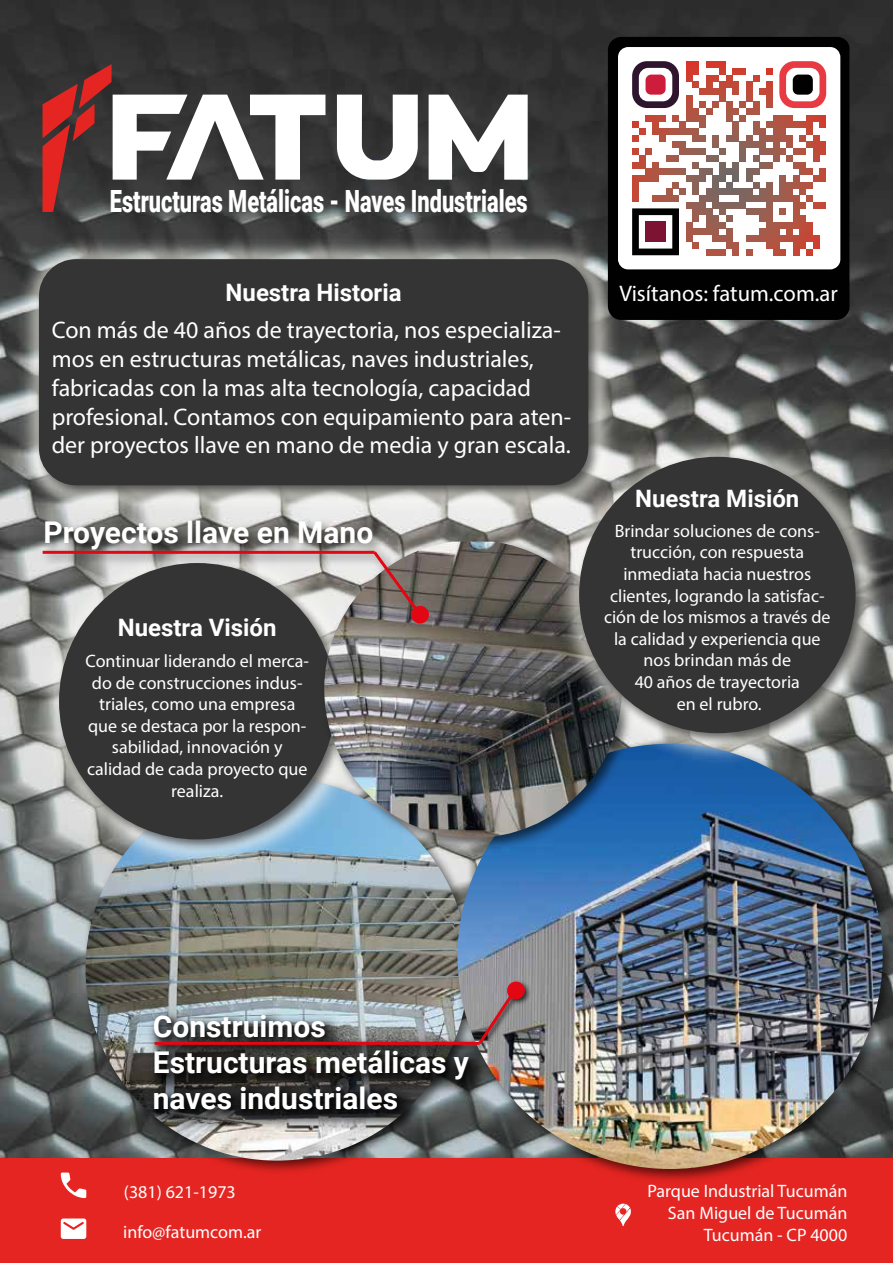
<style>
.page{position:relative;width:893px;height:1263px;background:#fff}
.page>*{position:absolute;margin:0;border:0;box-sizing:border-box;transform-origin:0 0}
.t1{font:900 30.6px "Roboto";color:#fff;scale:.71 1}
.t2{font:700 30px/36px "Roboto";color:#fff}
.t3{font:24px/28.8px "Myriad Pro";color:#fff}
.t4{font:700 24px "Roboto";color:#fff}
.t5{font:22.5px "Myriad Pro";color:#fff}
.t6{font:18px/21.6px "Myriad Pro";color:#fff;text-align:center}
</style>
<div class="page">
<img style="left:0;top:0;width:893px;height:1159px">
<div style="left:0;top:1159px;width:893px;height:104px;background:#e52521"></div>
<svg style="left:61px;top:1172px;width:25px;height:26px"></svg>
<svg style="left:61px;top:1218px;width:25px;height:21px"></svg>
<svg style="left:615px;top:1203px;width:16px;height:23px"></svg>
<img style="left:77px;top:883px;width:65px;height:295px">
<img style="left:86px;top:778px;width:382px;height:382px;border-radius:191px">
<img style="left:142px;top:771px;width:751px;height:410px">
<img style="left:457px;top:744px;width:426px;height:425px;border-radius:213px">
<img style="left:148px;top:977px;width:386px;height:149px">
<hr style="left:155px;top:1042px;width:325px;height:3px;background:#e30613">
<svg style="left:476px;top:986px;width:43px;height:61px;background:#8b7c7e"></svg>
<div style="left:507px;top:981px;width:18px;height:18px;border:8px solid #e30613;border-radius:50%"></div>
<img style="left:29px;top:533px;width:345px;height:350px">
<img style="left:50px;top:855px;width:303px;height:23px">
<img style="left:34px;top:524px;width:605px;height:331px">
<img style="left:324px;top:542px;width:298px;height:296px">
<hr style="left:43px;top:551px;width:332px;height:3px;background:#e30613">
<svg style="left:370px;top:548px;width:55px;height:72px;background:#897774"></svg>
<div style="left:411px;top:606px;width:18px;height:17px;border:8px solid #e30613;border-radius:50%"></div>
<img style="left:549px;top:427px;width:344px;height:344px">
<img style="left:570px;top:448px;width:303px;height:302px">
<div style="left:579px;top:457px;width:276px;height:276px;background:#343434;border-radius:50%"></div>
<img style="left:9px;top:230px;width:618px;height:294px">
<img style="left:30px;top:250px;width:575px;height:252px">
<div style="left:39px;top:259px;width:549px;height:226px;background:#343434;border-radius:37px"></div>
<svg style="left:429px;top:95px;width:99px;height:85px"></svg>
<svg style="left:337px;top:95px;width:81px;height:85px"></svg>
<svg style="left:43px;top:64px;width:282px;height:148px"></svg>
<svg style="left:608px;top:37px;width:242px;height:283px"></svg>
<svg style="left:632px;top:61px;width:47px;height:47px"></svg>
<svg style="left:779px;top:61px;width:47px;height:47px"></svg>
<svg style="left:632px;top:208px;width:47px;height:47px"></svg>
<div style="left:645px;top:75px;width:21px;height:20px;background:#ce1c3c;border-radius:6px"></div>
<div style="left:793px;top:75px;width:20px;height:20px;background:#010101;border-radius:6px"></div>
<div style="left:645px;top:222px;width:21px;height:20px;background:#7d1333"></div>
<div style="left:634px;top:282px;width:193px;height:30px;background:#010101"></div>
<h1 class="t1" style="left:110px;top:179px;width:590px">Estructuras Metálicas - Naves Industriales</h1>
<h3 class="t4" style="left:226px;top:275px;width:178px">Nuestra Historia</h3>
<p class="t3" style="left:52px;top:315px;width:521px">Con más de 40 años de trayectoria, nos especializa&shy;mos en estructuras metálicas, naves industriales, fabricadas con la mas alta tecnología, capacidad profesional. Contamos con equipamiento para aten&shy;der proyectos llave en mano de media y gran escala.</p>
<p class="t5" style="left:619px;top:279px;width:220px">Visítanos: fatum.com.ar</p>
<h3 class="t4" style="left:635px;top:481px;width:166px">Nuestra Misión</h3>
<h2 class="t2" style="left:44px;top:514px;width:331px">Proyectos llave en Mano</h2>
<p class="t6" style="left:604px;top:520px;width:228px">Brindar soluciones de cons&shy;trucción, con respuesta inmediata hacia nuestros clientes, logrando la satisfac&shy;ción de los mismos a través de la calidad y experiencia que nos brindan más de<br>40 años de trayectoria<br>en el rubro.</p>
<h3 class="t4" style="left:118px;top:610px;width:160px">Nuestra Visión</h3>
<p class="t6" style="left:85px;top:650px;width:225px">Continuar liderando el merca&shy;do de construcciones indus&shy;triales, como una empresa que se destaca por la respon&shy;sabilidad, innovación y calidad de cada proyecto que realiza.</p>
<h2 class="t2" style="left:153px;top:1008px;width:318px">Construimos<br>Estructuras metálicas y naves industriales</h2>
<p class="t6" style="left:124px;top:1181px;width:113px">(381) 621-1973</p>
<p class="t6" style="left:123px;top:1221px;width:140px">info@fatumcom.ar</p>
<p class="t6" style="left:647px;top:1180px;width:201px;text-align:right">Parque Industrial Tucumán<br>San Miguel de Tucumán<br>Tucumán - CP 4000</p>
</div>
